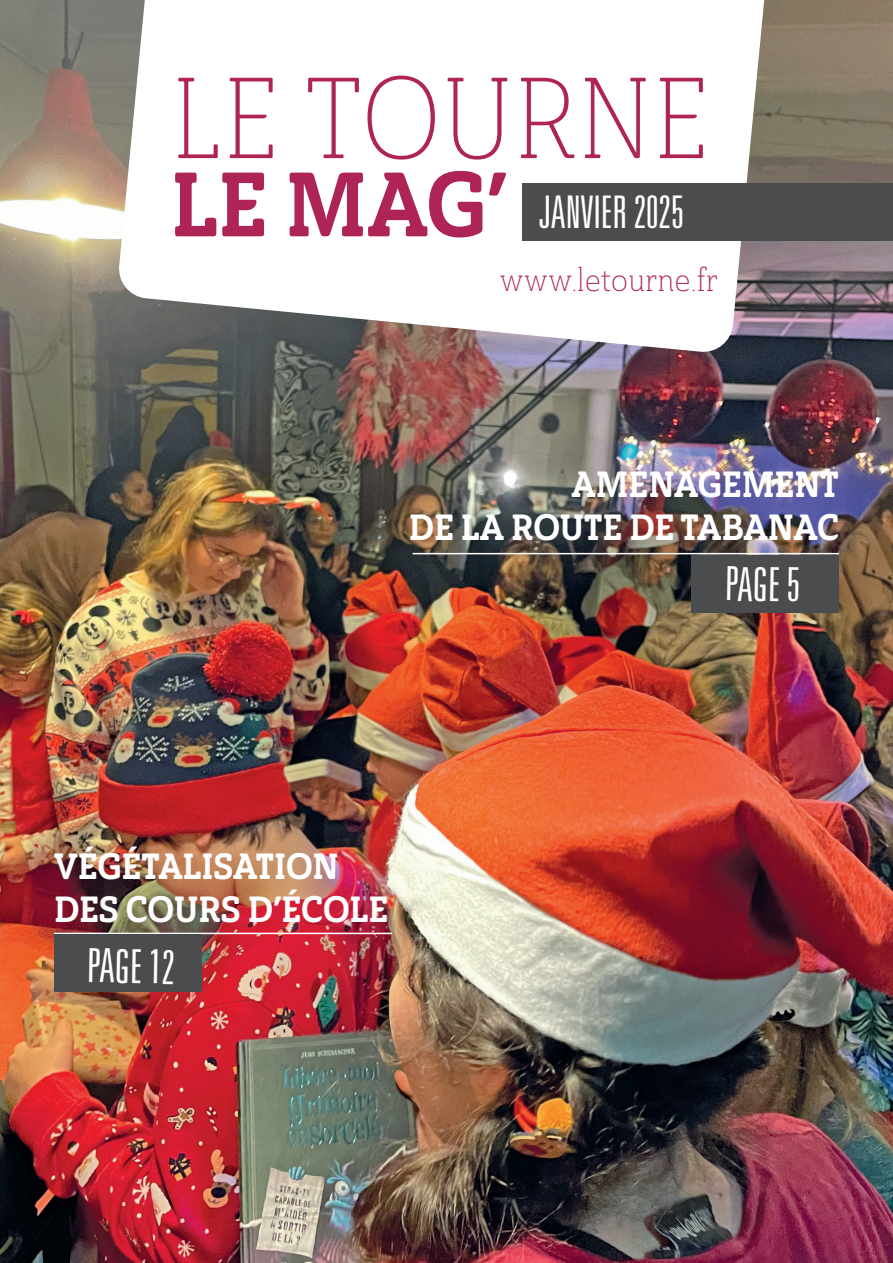
<style>
.page{position:relative;width:893px;height:1263px;background:#fff}
.page>*{position:absolute;margin:0;border:0;box-sizing:border-box;transform-origin:0 0}
.t1{font:113.4px "Ainslie Slab Con Lig";color:#af2457}
.t2{font:300 ultra-condensed 46.95px "Univers LT Std";color:#fff}
.t3{font:300 ultra-condensed 45px "Univers LT Std";color:#fff}
.t4{font:36px/43.2px "Ainslie Slab Con Bol";color:#fff;text-align:right}
.t5{font:33.3px "Ainslie Slab Con Lig";color:#af2457}
.s1{font-family:"Ainslie Slab Con Bol";font-weight:400;font-stretch:normal;font-size:90px;color:#af2457}
</style>
<div class="page">
<img style="left:0;top:0;width:893px;height:1263px">
<svg style="left:118px;top:0;width:652px;height:353px"></svg>
<div style="left:522px;top:184px;width:371px;height:57px;background:#4b4c4d"></div>
<hr style="left:413px;top:553px;width:426px;height:1px;background:#fff">
<div style="left:691px;top:555px;width:148px;height:57px;background:#4b4c4d"></div>
<hr style="left:54px;top:933px;width:338px;height:1px;background:#fff">
<div style="left:54px;top:934px;width:148px;height:58px;background:#4b4c4d"></div>
<h1 class="t1" style="left:171px;top:50px;width:541px">LE TOURNE</h1>
<p class="t3" style="left:171px;top:188px;width:514px"><span class="s1">LE MAG’</span> JANVIER 2025</p>
<p class="t5" style="left:499px;top:259px;width:220px">www.letourne.fr</p>
<p class="t4" style="left:409px;top:462px;width:431px">AMÉNAGEMENT<br>DE LA ROUTE DE TABANAC</p>
<h2 class="t2" style="left:726px;top:559px;width:76px;rotate:1deg">PAGE 5</h2>
<p class="t4" style="left:54px;top:844px;width:336px;text-align:left">VÉGÉTALISATION<br>DES COURS D’ÉCOLE</p>
<h2 class="t2" style="left:88px;top:941px;width:89px;rotate:1deg">PAGE 12</h2>
</div>
